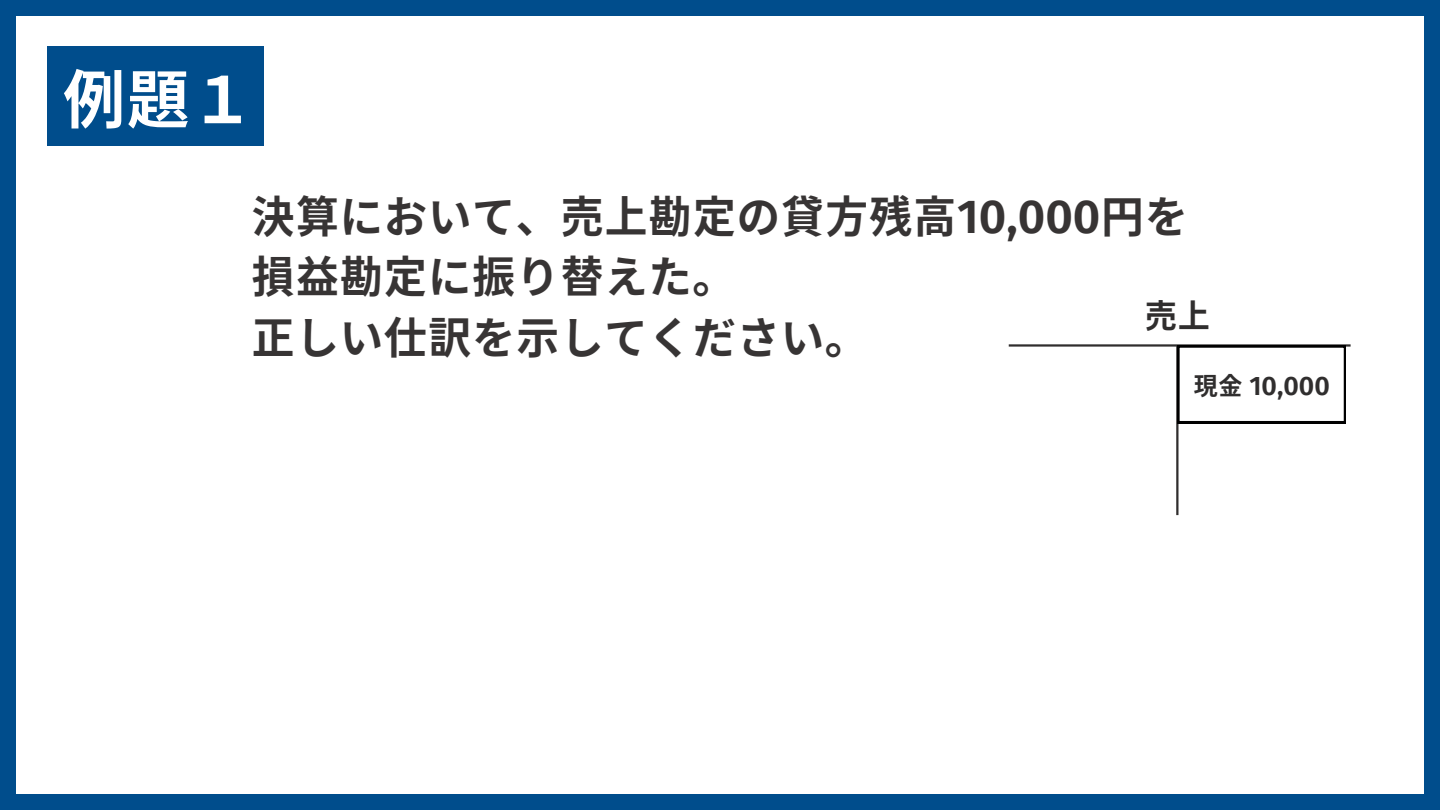
<style>
.page{position:relative;width:1440px;height:810px;background:#fff}
.page>*{position:absolute;margin:0;border:0;box-sizing:border-box;transform-origin:0 0}
.t1{font:700 64.05px "Glow Sans J";color:#fff}
.t2{font:700 44.1px/60.6px "Glow Sans J";color:#373434}
.t3{font:700 33px "Glow Sans J";color:#302e2e}
.t4{font:700 24.75px "Glow Sans J";color:#302e2e}
</style>
<div class="page">
<div style="left:0;top:0;width:1440px;height:15px;background:#004d8c"></div>
<div style="left:0;top:795px;width:1440px;height:15px;background:#004d8c"></div>
<div style="left:0;top:0;width:15px;height:810px;background:#004d8c"></div>
<div style="left:1425px;top:0;width:15px;height:810px;background:#004d8c"></div>
<div style="left:47px;top:46px;width:217px;height:100px;background:#004d8c"></div>
<hr style="left:1009px;top:344px;width:342px;height:3px;background:#302e2e">
<hr style="left:1176px;top:345px;width:2px;height:170px;background:#302e2e">
<svg style="left:1177px;top:345px;width:169px;height:78px"></svg>
<h1 class="t1" style="left:62px;top:49px;width:194px">例題１</h1>
<h2 class="t2" style="left:251px;top:183px;width:939px">決算において、売上勘定の貸方残高10,000円を損益勘定に振り替えた。<br>正しい仕訳を示してください。</h2>
<h3 class="t3" style="left:1144px;top:289px;width:67px">売上</h3>
<p class="t4" style="left:1194px;top:366px;width:138px">現金 10,000</p>
</div>
